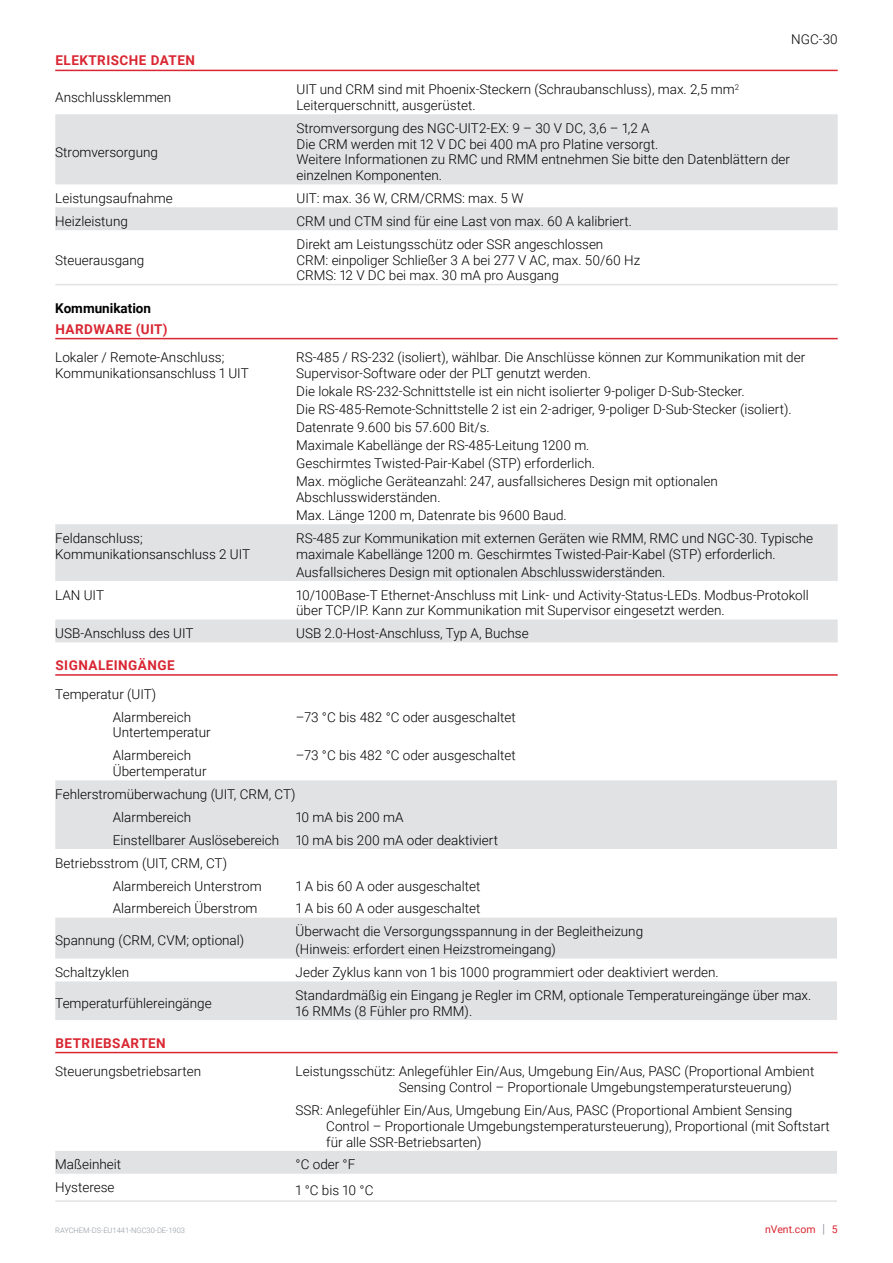
<style>
.page{position:relative;width:893px;height:1263px;background:#fff}
.page>*{position:absolute;margin:0;border:0;box-sizing:border-box;transform-origin:0 0}
.t1{font:300 13.5px/15.8px "Roboto";color:#000}
.t2{font:700 13.5px "Roboto";letter-spacing:.035em;color:#d92632}
.t3{font:700 13.5px "Roboto";color:#000}
.t4{font:10.5px "Roboto";color:#d92632}
.t5{font:300 7.5px "Roboto";color:#90969e}
.s1{font-size:12.6px;color:#90969e}
</style>
<div class="page">
<hr style="left:55px;top:70px;width:783px;height:1px;background:#d92632">
<hr style="left:55px;top:338px;width:783px;height:1px;background:#d92632">
<hr style="left:55px;top:674px;width:783px;height:2px;background:#d92632">
<hr style="left:55px;top:1052px;width:783px;height:1px;background:#d92632">
<svg style="left:55px;top:114px;width:783px;height:116px;fill:#e1e2e4"></svg>
<hr style="left:55px;top:284px;width:235px;height:1px;background:#e1e2e4">
<hr style="left:290px;top:284px;width:548px;height:1px;background:#e1e2e4">
<svg style="left:55px;top:524px;width:783px;height:118px;fill:#e1e2e4"></svg>
<svg style="left:55px;top:780px;width:782px;height:240px;fill:#e1e2e4"></svg>
<div style="left:55px;top:1151px;width:782px;height:23px;background:#e1e2e4"></div>
<hr style="left:55px;top:1200px;width:234px;height:2px;background:#e1e2e4">
<hr style="left:289px;top:1200px;width:548px;height:2px;background:#e1e2e4">
<p class="t1" style="left:791px;top:31px;width:48px">NGC-30</p>
<p class="t2" style="left:56px;top:51px;width:141px">ELEKTRISCHE DATEN</p>
<p class="t1" style="left:55px;top:89px;width:118px">Anschlussklemmen</p>
<p class="t1" style="left:297px;top:81px;width:444px">UIT und CRM sind mit Phoenix-Steckern (Schraubanschluss), max. 2,5 mm<sup>2<br></sup>Leiterquerschnitt, ausgerüstet.</p>
<p class="t1" style="left:55px;top:143px;width:104px">Stromversorgung</p>
<p class="t1" style="left:297px;top:120px;width:495px">Stromversorgung des NGC-UIT2-EX: 9 – 30 V DC, 3,6 – 1,2 A<br>Die CRM werden mit 12 V DC bei 400 mA pro Platine versorgt.<br>Weitere Informationen zu RMC und RMM entnehmen Sie bitte den Datenblättern der einzelnen Komponenten.</p>
<p class="t1" style="left:55px;top:190px;width:119px">Leistungsaufnahme</p>
<p class="t1" style="left:297px;top:190px;width:228px">UIT: max. 36 W, CRM/CRMS: max. 5 W</p>
<p class="t1" style="left:55px;top:213px;width:74px">Heizleistung</p>
<p class="t1" style="left:297px;top:213px;width:337px">CRM und CTM sind für eine Last von max. 60 A kalibriert.</p>
<p class="t1" style="left:55px;top:251px;width:91px">Steuerausgang</p>
<p class="t1" style="left:297px;top:236px;width:345px">Direkt am Leistungsschütz oder SSR angeschlossen<br>CRM: einpoliger Schließer 3 A bei 277 V AC, max. 50/60 Hz<br>CRMS: 12 V DC bei max. 30 mA pro Ausgang</p>
<p class="t3" style="left:55px;top:299px;width:97px">Kommunikation</p>
<p class="t2" style="left:56px;top:319px;width:114px">HARDWARE (UIT)</p>
<p class="t1" style="left:55px;top:349px;width:195px">Lokaler / Remote-Anschluss;<br>Kommunikationsanschluss 1 UIT</p>
<p class="t1" style="left:296px;top:349px;width:510px">RS-485 / RS-232 (isoliert), wählbar. Die Anschlüsse können zur Kommunikation mit der<br>Supervisor-Software oder der PLT genutzt werden.</p>
<p class="t1" style="left:296px;top:382px;width:497px;line-height:18px">Die lokale RS-232-Schnittstelle ist ein nicht isolierter 9-poliger D-Sub-Stecker.<br>Die RS-485-Remote-Schnittstelle 2 ist ein 2-adriger, 9-poliger D-Sub-Stecker (isoliert).<br>Datenrate 9.600 bis 57.600 Bit/s.<br>Maximale Kabellänge der RS-485-Leitung 1200 m.<br>Geschirmtes Twisted-Pair-Kabel (STP) erforderlich.<br>Max. mögliche Geräteanzahl: 247, ausfallsicheres Design mit optionalen</p>
<p class="t1" style="left:296px;top:488px;width:272px;line-height:18px">Abschlusswiderständen.<br>Max. Länge 1200 m, Datenrate bis 9600 Baud.</p>
<p class="t1" style="left:55px;top:530px;width:197px">Feldanschluss;<br>Kommunikationsanschluss 2 UIT</p>
<p class="t1" style="left:296px;top:530px;width:518px">RS-485 zur Kommunikation mit externen Geräten wie RMM, RMC und NGC-30. Typische maximale Kabellänge 1200 m. Geschirmtes Twisted-Pair-Kabel (STP) erforderlich.</p>
<p class="t1" style="left:296px;top:563px;width:371px">Ausfallsicheres Design mit optionalen Abschlusswiderständen.</p>
<p class="t1" style="left:55px;top:586px;width:50px">LAN UIT</p>
<p class="t1" style="left:296px;top:586px;width:514px">10/100Base-T Ethernet-Anschluss mit Link- und Activity-Status-LEDs. Modbus-Protokoll über TCP/IP. Kann zur Kommunikation mit Supervisor eingesetzt werden.</p>
<p class="t1" style="left:55px;top:625px;width:140px">USB-Anschluss des UIT</p>
<p class="t1" style="left:296px;top:625px;width:234px">USB 2.0-Host-Anschluss, Typ A, Buchse</p>
<p class="t2" style="left:55px;top:656px;width:121px">SIGNALEINGÄNGE</p>
<p class="t1" style="left:113px;top:682px;width:80px;line-height:23px;text-indent:-58px">Temperatur (UIT)<br>Alarmbereich</p>
<p class="t1" style="left:113px;top:724px;width:99px">Untertemperatur</p>
<p class="t1" style="left:296px;top:708px;width:222px">–73 °C bis 482 °C oder ausgeschaltet</p>
<p class="t1" style="left:113px;top:747px;width:95px">Alarmbereich<br>Übertemperatur</p>
<p class="t1" style="left:296px;top:747px;width:222px">–73 °C bis 482 °C oder ausgeschaltet</p>
<p class="t1" style="left:113px;top:782px;width:184px;line-height:23px;text-indent:-58px">Fehlerstromüberwachung (UIT, CRM, CT)<br>Alarmbereich</p>
<p class="t1" style="left:296px;top:809px;width:109px">10 mA bis 200 mA</p>
<p class="t1" style="left:113px;top:831px;width:387px">Einstellbarer Auslösebereich 10 mA bis 200 mA oder deaktiviert</p>
<p class="t1" style="left:55px;top:854px;width:173px">Betriebsstrom (UIT, CRM, CT)</p>
<p class="t1" style="left:113px;top:877px;width:150px">Alarmbereich Unterstrom</p>
<p class="t1" style="left:296px;top:877px;width:186px">1 A bis 60 A oder ausgeschaltet</p>
<p class="t1" style="left:113px;top:900px;width:146px">Alarmbereich Überstrom</p>
<p class="t1" style="left:296px;top:900px;width:186px">1 A bis 60 A oder ausgeschaltet</p>
<p class="t1" style="left:55px;top:932px;width:191px">Spannung (CRM, CVM; optional)</p>
<p class="t1" style="left:296px;top:922px;width:349px;line-height:18px">Überwacht die Versorgungsspannung in der Begleitheizung (Hinweis: erfordert einen Heizstromeingang)</p>
<p class="t1" style="left:55px;top:964px;width:75px">Schaltzyklen</p>
<p class="t1" style="left:296px;top:964px;width:425px">Jeder Zyklus kann von 1 bis 1000 programmiert oder deaktiviert werden.</p>
<p class="t1" style="left:55px;top:995px;width:158px">Temperaturfühlereingänge</p>
<p class="t1" style="left:296px;top:987px;width:517px">Standardmäßig ein Eingang je Regler im CRM, optionale Temperatureingänge über max.<br>16 RMMs (8 Fühler pro RMM).</p>
<p class="t2" style="left:55px;top:1033px;width:112px">BETRIEBSARTEN</p>
<p class="t1" style="left:55px;top:1063px;width:147px">Steuerungsbetriebsarten</p>
<p class="t1" style="left:399px;top:1063px;width:417px;text-indent:-103px">Leistungsschütz: Anlegefühler Ein/Aus, Umgebung Ein/Aus, PASC (Proportional Ambient<br>Sensing Control – Proportionale Umgebungstemperatursteuerung)</p>
<p class="t1" style="left:326px;top:1102px;width:505px;text-indent:-31px">SSR: Anlegefühler Ein/Aus, Umgebung Ein/Aus, PASC (Proportional Ambient Sensing<br>Control – Proportionale Umgebungstemperatursteuerung), Proportional (mit Softstart für alle SSR-Betriebsarten)</p>
<p class="t1" style="left:55px;top:1156px;width:67px">Maßeinheit</p>
<p class="t1" style="left:296px;top:1156px;width:61px">°C oder °F</p>
<p class="t1" style="left:55px;top:1179px;width:61px">Hysterese</p>
<p class="t1" style="left:296px;top:1181px;width:79px">1 °C bis 10 °C</p>
<p class="t5" style="left:55px;top:1225px;width:131px">RAYCHEM-DS-EU1441-NGC30-DE-1903</p>
<p class="t4" style="left:765px;top:1222px;width:74px">nVent.com <span class="s1">|</span> 5</p>
</div>
